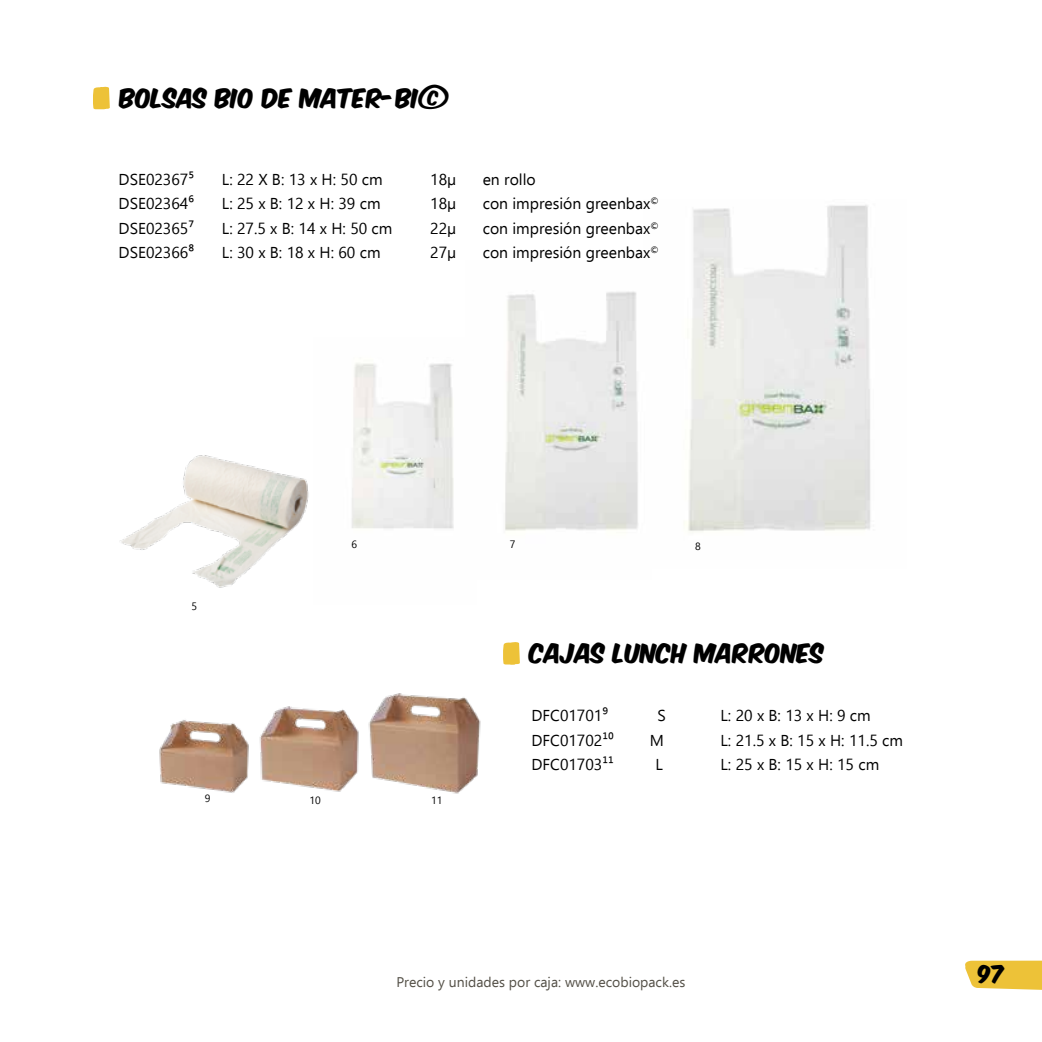
<style>
.page{position:relative;width:1042px;height:1042px;background:#fff}
.page>*{position:absolute;margin:0;border:0;box-sizing:border-box;transform-origin:0 0}
.t1{font:22.75px "Komika Axis";color:#000}
.t2{font:21px "Komika Axis";color:#000}
.t3{font:15.75px "Ebrima";color:#000}
.t4{font:14px "Ebrima";color:#545047}
.t5{font:10.5px "Ebrima";color:#000}
</style>
<div class="page">
<svg style="left:965px;top:960px;width:77px;height:30px;background:#eec84c"></svg>
<img style="left:352px;top:363px;width:102px;height:166px">
<img style="left:684px;top:205px;width:187px;height:327px">
<img style="left:505px;top:291px;width:133px;height:240px">
<img style="left:120px;top:455px;width:189px;height:133px">
<img style="left:370px;top:693px;width:111px;height:101px">
<img style="left:263px;top:706px;width:107px;height:86px">
<img style="left:159px;top:720px;width:104px;height:73px">
<svg style="left:93px;top:86px;width:17px;height:23px"></svg>
<svg style="left:503px;top:642px;width:17px;height:22px"></svg>
<h1 class="t1" style="left:120px;top:87px;width:329px">BOLSAS BIO DE MATER-BI©</h1>
<p class="t3" style="left:119px;top:168px;width:77px">DSE02367⁵</p>
<p class="t3" style="left:222px;top:168px;width:162px">L: 22 X B: 13 x H: 50 cm</p>
<p class="t3" style="left:430px;top:168px;width:28px">18µ</p>
<p class="t3" style="left:483px;top:168px;width:55px">en rollo</p>
<p class="t3" style="left:119px;top:193px;width:77px">DSE02364⁶</p>
<p class="t3" style="left:222px;top:193px;width:160px">L: 25 x B: 12 x H: 39 cm</p>
<p class="t3" style="left:430px;top:193px;width:28px">18µ</p>
<p class="t3" style="left:483px;top:193px;width:177px">con impresión greenbax<sup>©</sup></p>
<p class="t3" style="left:119px;top:217px;width:77px">DSE02365⁷</p>
<p class="t3" style="left:222px;top:217px;width:172px">L: 27.5 x B: 14 x H: 50 cm</p>
<p class="t3" style="left:430px;top:217px;width:28px">22µ</p>
<p class="t3" style="left:483px;top:217px;width:177px">con impresión greenbax<sup>©</sup></p>
<p class="t3" style="left:119px;top:242px;width:77px">DSE02366⁸</p>
<p class="t3" style="left:222px;top:242px;width:160px">L: 30 x B: 18 x H: 60 cm</p>
<p class="t3" style="left:430px;top:242px;width:28px">27µ</p>
<p class="t3" style="left:483px;top:242px;width:177px">con impresión greenbax<sup>©</sup></p>
<p class="t5" style="left:352px;top:537px;width:7px">6</p>
<p class="t5" style="left:510px;top:537px;width:7px">7</p>
<p class="t5" style="left:695px;top:539px;width:7px">8</p>
<p class="t5" style="left:192px;top:598px;width:7px">5</p>
<p class="t5" style="left:205px;top:791px;width:7px">9</p>
<p class="t5" style="left:309px;top:792px;width:13px">10</p>
<p class="t5" style="left:431px;top:792px;width:13px">11</p>
<h1 class="t1" style="left:530px;top:642px;width:296px">CAJAS LUNCH MARRONES</h1>
<p class="t3" style="left:531px;top:704px;width:78px">DFC01701⁹</p>
<p class="t3" style="left:657px;top:704px;width:10px">S</p>
<p class="t3" style="left:720px;top:704px;width:152px">L: 20 x B: 13 x H: 9 cm</p>
<p class="t3" style="left:531px;top:729px;width:84px">DFC01702¹⁰</p>
<p class="t3" style="left:650px;top:729px;width:16px">M</p>
<p class="t3" style="left:720px;top:729px;width:184px">L: 21.5 x B: 15 x H: 11.5 cm</p>
<p class="t3" style="left:531px;top:753px;width:83px">DFC01703¹¹</p>
<p class="t3" style="left:655px;top:753px;width:9px">L</p>
<p class="t3" style="left:720px;top:753px;width:160px">L: 25 x B: 15 x H: 15 cm</p>
<p class="t4" style="left:396px;top:972px;width:290px">Precio y unidades por caja: www.ecobiopack.es</p>
<h2 class="t2" style="left:978px;top:963px;width:28px">97</h2>
</div>
